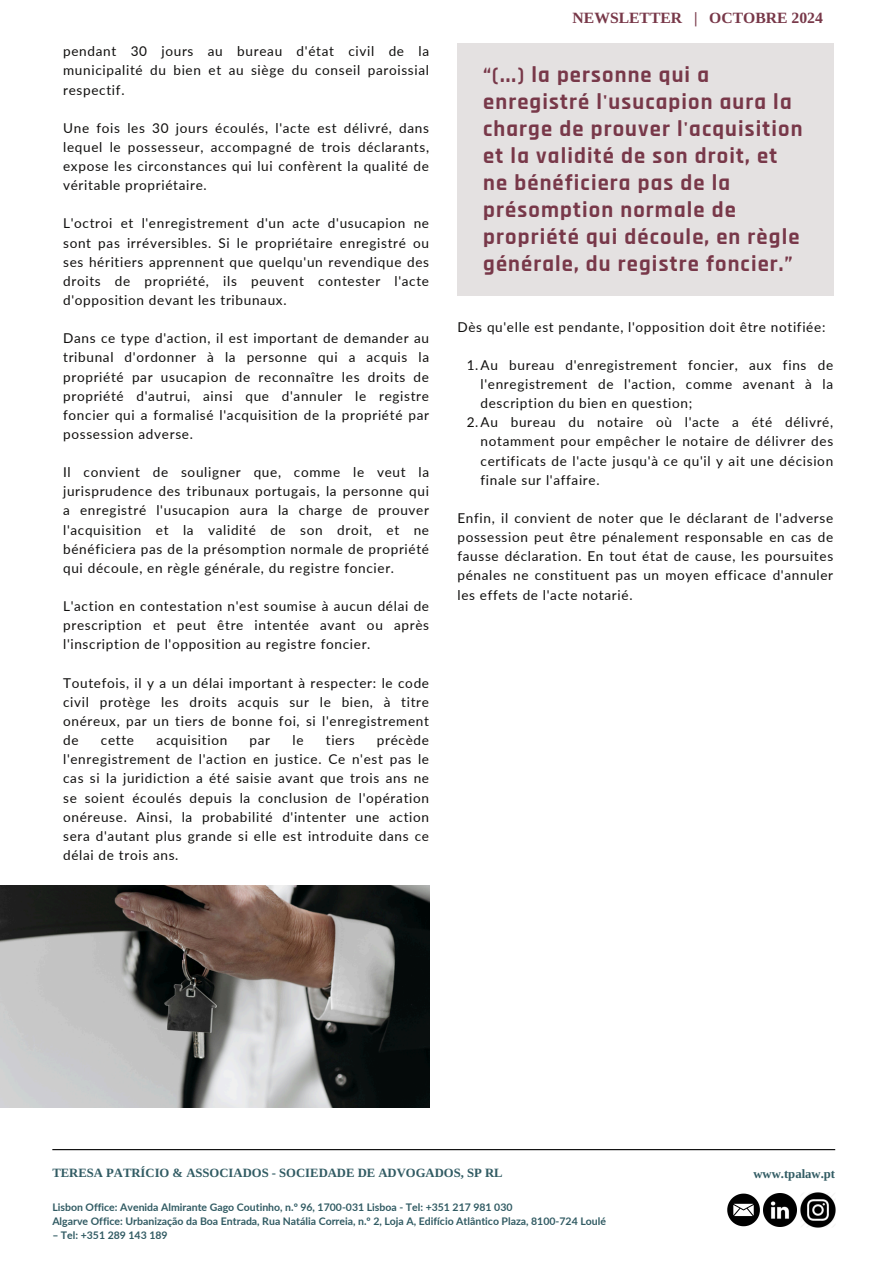
<style>
.page{position:relative;width:894px;height:1264px;background:#fff}
.page>*{position:absolute;margin:0;border:0;box-sizing:border-box;transform-origin:0 0}
.t1{font:700 22.5px/27px "Rajdhani";letter-spacing:.05em;color:#783849}
.t2{font:700 15.6px "Libra Serif Modern";color:#783849}
.t3{font:13.5px/19.2px "Lato";letter-spacing:.05em;color:#100f0e;text-align:justify}
.t4{font:700 12.75px "Libra Serif Modern";color:#315b63}
.t5{font:700 12.6px "Libra Serif Modern";color:#315b63}
.t6{font:700 10.5px/14px "Lato";color:#315b63}
</style>
<div class="page">
<div style="left:457px;top:43px;width:376px;height:253px;background:#e4e1e1"></div>
<svg style="left:727px;top:1193px;width:32px;height:33px"></svg>
<img style="left:763px;top:1193px;width:33px;height:33px">
<img style="left:800px;top:1192px;width:35px;height:35px">
<hr style="left:52px;top:1149px;width:783px;height:1px;background:#000">
<img style="left:0;top:886px;width:430px;height:221px">
<h2 class="t3" style="left:63px;top:41px;width:367px">pendant 30 jours au bureau d'état civil de la municipalité du bien et au siège du conseil paroissial respectif.</h2>
<h5 class="t3" style="left:63px;top:118px;width:367px">Une fois les 30 jours écoulés, l'acte est délivré, dans lequel le possesseur, accompagné de trois déclarants, expose les circonstances qui lui confèrent la qualité de véritable propriétaire.</h5>
<h5 class="t3" style="left:63px;top:214px;width:367px">L'octroi et l'enregistrement d'un acte d'usucapion ne sont pas irréversibles. Si le propriétaire enregistré ou ses héritiers apprennent que quelqu'un revendique des droits de propriété, ils peuvent contester l'acte d'opposition devant les tribunaux.</h5>
<h5 class="t3" style="left:63px;top:328px;width:367px">Dans ce type d'action, il est important de demander au tribunal d'ordonner à la personne qui a acquis la propriété par usucapion de reconnaître les droits de propriété d'autrui, ainsi que d'annuler le registre foncier qui a formalisé l'acquisition de la propriété par possession adverse.</h5>
<h5 class="t3" style="left:63px;top:462px;width:367px">Il convient de souligner que, comme le veut la jurisprudence des tribunaux portugais, la personne qui a enregistré l'usucapion aura la charge de prouver l'acquisition et la validité de son droit, et ne bénéficiera pas de la présomption normale de propriété qui découle, en règle générale, du registre foncier.</h5>
<h5 class="t3" style="left:63px;top:596px;width:367px">L'action en contestation n'est soumise à aucun délai de prescription et peut être intentée avant ou après l'inscription de l'opposition au registre foncier.</h5>
<h5 class="t3" style="left:63px;top:673px;width:367px">Toutefois, il y a un délai important à respecter: le code civil protège les droits acquis sur le bien, à titre onéreux, par un tiers de bonne foi, si l'enregistrement de</h5>
<h5 class="t3" style="left:63px;top:730px;width:367px;text-indent:314px">précède l'enregistrement de l'action en justice. Ce n'est pas le cas si la juridiction a été saisie avant que trois ans ne se soient écoulés depuis la conclusion de l'opération onéreuse. Ainsi, la probabilité d'intenter une action sera d'autant plus grande si elle est introduite dans ce délai de trois ans.</h5>
<h5 class="t3" style="left:101px;top:730px;width:35px">cette</h5>
<h5 class="t3" style="left:156px;top:730px;width:72px">acquisition</h5>
<h5 class="t3" style="left:249px;top:730px;width:22px">par</h5>
<h5 class="t3" style="left:292px;top:730px;width:13px">le</h5>
<h5 class="t3" style="left:326px;top:730px;width:30px">tiers</h5>
<h5 class="t2" style="left:572px;top:9px;width:252px">NEWSLETTER | OCTOBRE 2024</h5>
<p class="t1" style="left:483px;top:62px;width:321px">“(...) la personne qui a enregistré l'usucapion aura la charge de prouver l'acquisition et la validité de son droit, et ne bénéficiera pas de la présomption normale de propriété qui découle, en règle générale, du registre foncier.”</p>
<p class="t3" style="left:457px;top:317px;width:369px">Dès qu'elle est pendante, l'opposition doit être notifiée:</p>
<h5 class="t3" style="left:480px;top:355px;width:354px;text-indent:-14px">1.Au bureau d'enregistrement foncier, aux fins de l'enregistrement de l'action, comme avenant à la description du bien en question;</h5>
<h4 class="t3" style="left:480px;top:412px;width:354px;text-indent:-14px">2.Au bureau du notaire où l'acte a été délivré, notamment pour empêcher le notaire de délivrer des certificats de l'acte jusqu'à ce qu'il y ait une décision finale sur l'affaire.</h4>
<p class="t3" style="left:457px;top:508px;width:377px">Enfin, il convient de noter que le déclarant de l'adverse possession peut être pénalement responsable en cas de fausse déclaration. En tout état de cause, les poursuites pénales ne constituent pas un moyen efficace d'annuler les effets de l'acte notarié.</p>
<p class="t5" style="left:52px;top:1165px;width:451px">TERESA PATRÍCIO &amp; ASSOCIADOS - SOCIEDADE DE ADVOGADOS, SP RL</p>
<p class="t6" style="left:52px;top:1199px;width:555px">Lisbon Office: Avenida Almirante Gago Coutinho, n.º 96, 1700-031 Lisboa - Tel: +351 217 981 030<br>Algarve Office: Urbanização da Boa Entrada, Rua Natália Correia, n.º 2, Loja A, Edifício Atlântico Plaza, 8100-724 Loulé</p>
<p class="t6" style="left:52px;top:1227px;width:117px">– Tel: +351 289 143 189</p>
<p class="t4" style="left:753px;top:1166px;width:83px">www.tpalaw.pt</p>
</div>
